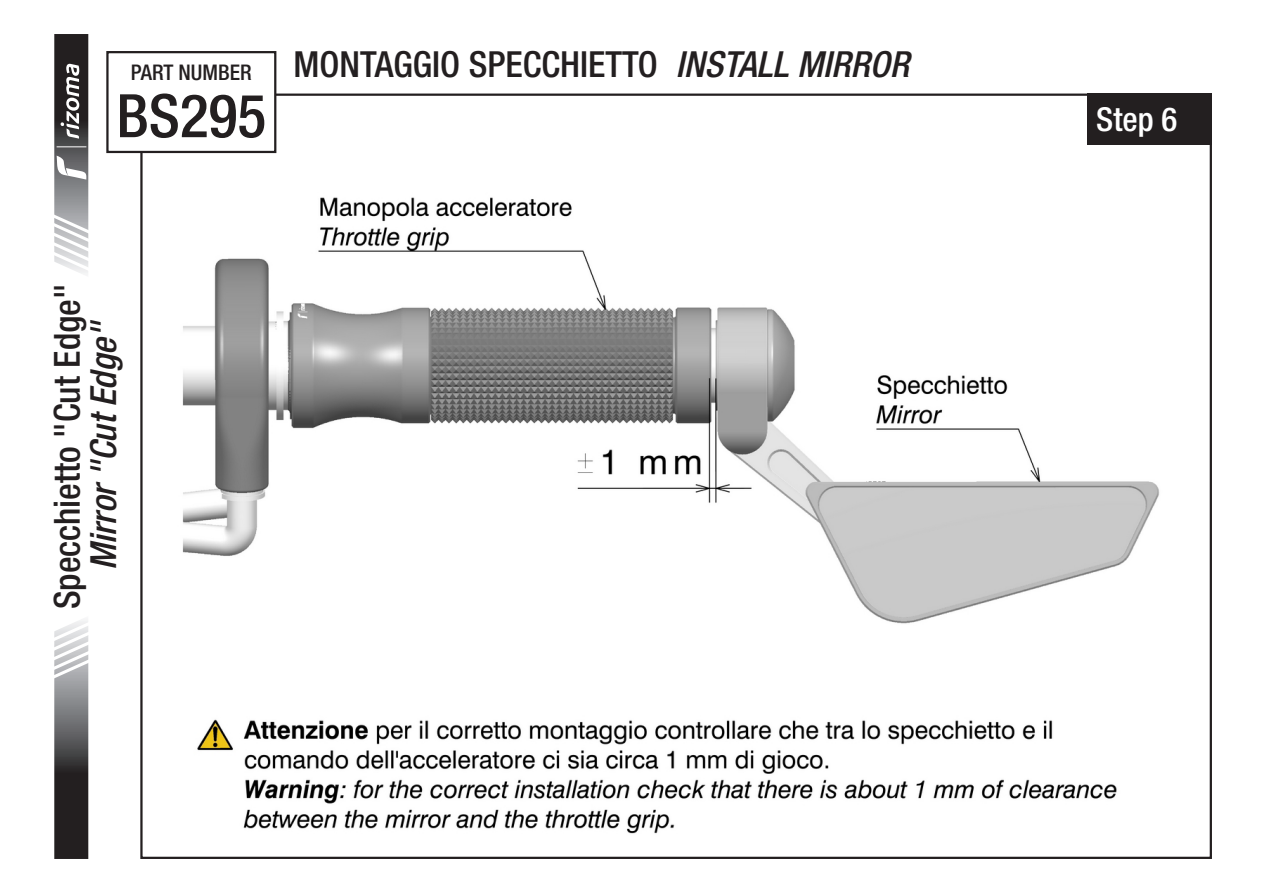
<style>
.page{position:relative;width:1263px;height:893px;background:#fff}
.page>*{position:absolute;margin:0;border:0;box-sizing:border-box;transform-origin:0 0}
.t1{font:500 condensed 60px "Helvetica Neue LT Std";color:#231f20}
.t2{font:500 condensed 36px "Helvetica Neue LT Std";color:#231f20}
.t3{font:italic 500 condensed 36px "Helvetica Neue LT Std";color:#231f20}
.t4{font:500 condensed 33px "Helvetica Neue LT Std";color:#fff}
.t5{font:500 condensed 21.6px "Helvetica Neue LT Std";color:#231f20}
.s1{font-style:italic}
</style>
<div class="page">
<img style="left:171px;top:103px;width:989px;height:731px">
<div style="left:1088px;top:94px;width:124px;height:51px;background:#231f20"></div>
<svg style="left:54px;top:620px;width:35px;height:239px;background:#706f70"></svg>
<svg style="left:54px;top:34px;width:35px;height:240px"></svg>
<div style="left:107px;top:52px;width:168px;height:100px;background:#fff"></div>
<div style="left:106px;top:51px;width:170px;height:102px;border:2px solid #231f20"></div>
<p class="t5" style="left:131px;top:59px;width:122px">PART NUMBER</p>
<h1 class="t1" style="left:116px;top:80px;width:151px">BS295</h1>
<p class="t2" style="left:293px;top:42px;width:617px">MONTAGGIO SPECCHIETTO <span class="s1">INSTALL MIRROR</span></p>
<p class="t2" style="left:46px;top:609px;width:327px;rotate:-90deg">Specchietto "Cut Edge"</p>
<p class="t3" style="left:82px;top:570px;width:251px;rotate:-90deg">Mirror "Cut Edge"</p>
<p class="t4" style="left:1096px;top:99px;width:83px">Step 6</p>
</div>
